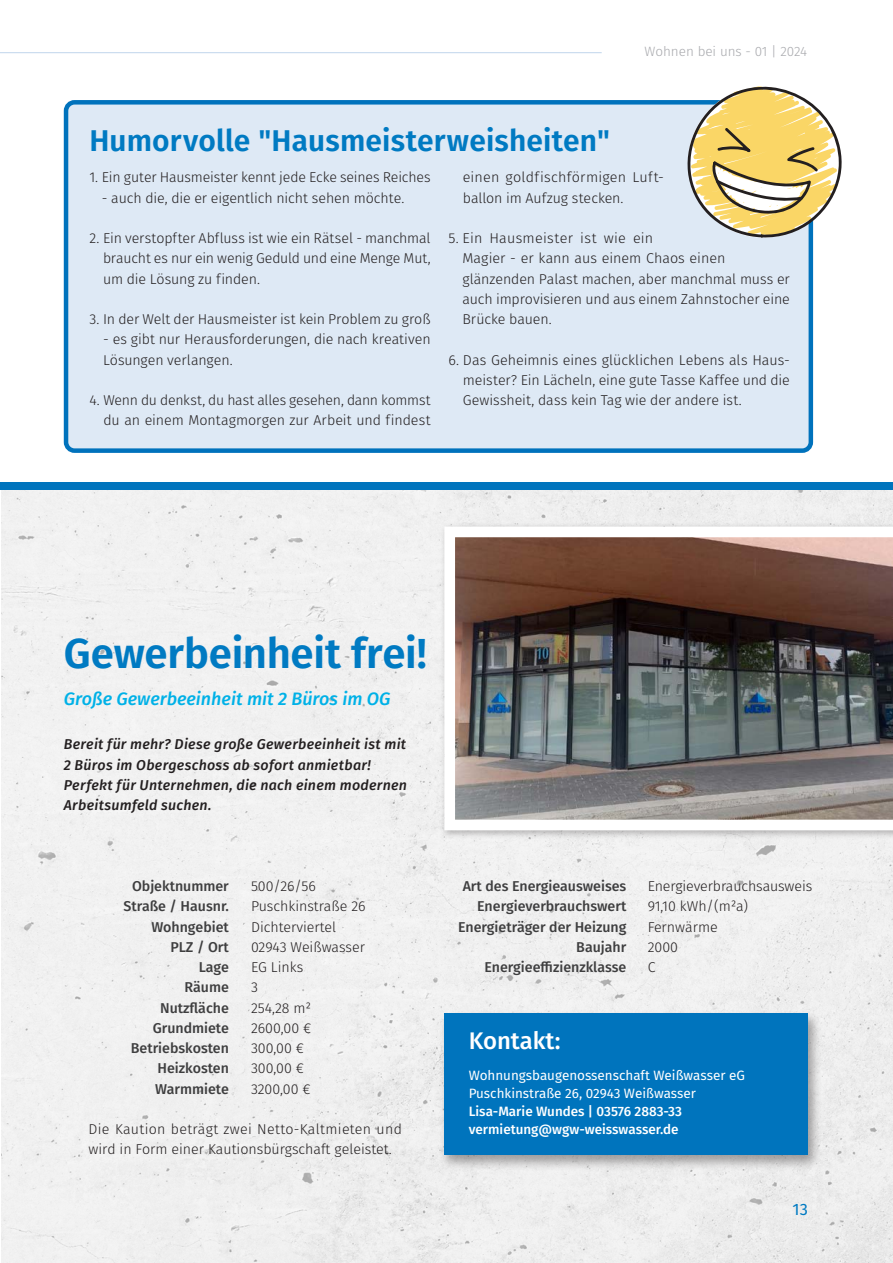
<style>
.page{position:relative;width:893px;height:1263px;background:#fff}
.page>*{position:absolute;margin:0;border:0;box-sizing:border-box;transform-origin:0 0}
.Headline{font:600 42px "Fira Sans";letter-spacing:-.005em;color:#007ac2}
.Headline-2{font:600 30px "Fira Sans";letter-spacing:.005em;color:#007ac2}
.t1{font:500 24px "Fira Sans";color:#fff}
.t2{font:italic 500 18px "Fira Sans";color:#00b1e7}
.t3{font:16.5px "Fira Sans";color:#007ac2}
.Body{font:300 14.25px/20.2px "Fira Sans";letter-spacing:-.005em;color:#231f20;text-align:justify}
.t4{font:500 14.25px "Fira Sans";color:#3e3e3f}
.Headline-3{font:italic 500 14.25px/20.2px "Fira Sans";letter-spacing:.02em;color:#231f20}
.Body-2{font:300 14.25px/20.2px "Fira Sans";letter-spacing:.015em;color:#231f20}
.Body-3{font:300 14.25px "Fira Sans";letter-spacing:.02em;color:#231f20}
.t5{font:13.5px/18px "Fira Sans";color:#fff}
.t6{font:500 13.5px "Fira Sans";color:#fff}
.t7{font:300 13.5px "Fira Sans";color:#a8a9ad}
</style>
<div class="page">
<div style="left:66px;top:102px;width:745px;height:349px;background:#dee9f5;border-radius:9px"></div>
<div style="left:64px;top:100px;width:749px;height:353px;border:4px solid #0072bc;border-radius:9px"></div>
<div style="left:1px;top:490px;width:892px;height:773px;background:#f0f0f0"></div>
<img style="left:439px;top:521px;width:454px;height:315px">
<div style="left:0;top:482px;width:893px;height:8px;background:#0074bd"></div>
<div style="left:439px;top:1011px;width:383px;height:160px;background:#231f20;opacity:.4"></div>
<div style="left:444px;top:1013px;width:364px;height:141px;background:#0074bd"></div>
<hr style="left:0;top:52px;width:602px;height:1px;background:#c7daee">
<svg style="left:686px;top:86px;width:156px;height:152px"></svg>
<p class="Headline-2" style="left:89px;top:116px;width:522px">Humorvolle "Hausmeisterweisheiten"</p>
<p class="t7" style="left:645px;top:42px;width:164px">Wohnen bei uns - 01 | 2024</p>
<p class="Body" style="left:89px;top:167px;width:343px">1. Ein guter Hausmeister kennt jede Ecke seines Reiches</p>
<p class="Body" style="left:102px;top:187px;width:304px">- auch die, die er eigentlich nicht sehen möchte.</p>
<p class="Body" style="left:103px;top:228px;width:329px;text-indent:-14px">2. Ein verstopfter Abfluss ist wie ein Rätsel - manchmal braucht es nur ein wenig Geduld und eine Menge Mut, um die Lösung zu finden.</p>
<p class="Body" style="left:89px;top:309px;width:343px">3. In der Welt der Hausmeister ist kein Problem zu groß</p>
<p class="Body" style="left:103px;top:329px;width:329px">- es gibt nur Herausforderungen, die nach kreativen<br>Lösungen verlangen.</p>
<p class="Body" style="left:89px;top:390px;width:343px;text-align:right">4. Wenn du denkst, du hast alles gesehen, dann kommst du an einem Montagmorgen zur Arbeit und findest</p>
<p class="Body-2" style="left:463px;top:167px;width:203px">einen goldfischförmigen Luft&shy;ballon im Aufzug stecken.</p>
<p class="Body" style="left:462px;top:228px;width:329px;text-align:left;text-indent:-14px">5. Ein Hausmeister ist wie ein<br>Magier - er kann aus einem Chaos einen glänzenden Palast machen, aber manchmal muss er auch improvisieren und aus einem Zahnstocher eine Brücke bauen.</p>
<p class="Body" style="left:463px;top:349px;width:328px;text-indent:-14px">6. Das Geheimnis eines glücklichen Lebens als Haus&shy;meister? Ein Lächeln, eine gute Tasse Kaffee und die Gewissheit, dass kein Tag wie der andere ist.</p>
<p class="Headline" style="left:64px;top:619px;width:365px">Gewerbeinheit frei!</p>
<p class="t2" style="left:64px;top:685px;width:328px">Große Gewerbeeinheit mit 2 Büros im OG</p>
<p class="Headline-3" style="left:64px;top:733px;width:345px">Bereit für mehr? Diese große Gewerbeeinheit ist mit 2 Büros im Obergeschoss ab sofort anmietbar!<br>Perfekt für Unternehmen, die nach einem modernen Arbeitsumfeld suchen.</p>
<p class="t4" style="left:132px;top:875px;width:98px">Objektnummer</p>
<p class="t4" style="left:123px;top:895px;width:107px">Straße / Hausnr.</p>
<p class="t4" style="left:151px;top:915px;width:79px">Wohngebiet</p>
<p class="t4" style="left:170px;top:935px;width:60px">PLZ / Ort</p>
<p class="t4" style="left:199px;top:956px;width:32px">Lage</p>
<p class="t4" style="left:185px;top:976px;width:46px">Räume</p>
<p class="t4" style="left:160px;top:996px;width:70px">Nutzfläche</p>
<p class="t4" style="left:153px;top:1016px;width:78px">Grundmiete</p>
<p class="t4" style="left:131px;top:1037px;width:100px">Betriebskosten</p>
<p class="t4" style="left:158px;top:1057px;width:73px">Heizkosten</p>
<p class="t4" style="left:155px;top:1077px;width:75px">Warmmiete</p>
<p class="Body" style="left:251px;top:876px;width:66px">500/26/56</p>
<p class="Body" style="left:251px;top:896px;width:116px">Puschkinstraße 26</p>
<p class="Body" style="left:251px;top:916px;width:87px">Dichterviertel</p>
<p class="Body" style="left:251px;top:937px;width:115px">02943 Weißwasser</p>
<p class="Body" style="left:251px;top:957px;width:54px">EG Links</p>
<p class="Body" style="left:251px;top:977px;width:8px">3</p>
<p class="Body" style="left:251px;top:997px;width:62px">254,28 m²</p>
<p class="Body" style="left:251px;top:1018px;width:62px">2600,00 €</p>
<p class="Body" style="left:251px;top:1038px;width:55px">300,00 €</p>
<p class="Body" style="left:251px;top:1058px;width:55px">300,00 €</p>
<p class="Body" style="left:251px;top:1078px;width:61px">3200,00 €</p>
<p class="t4" style="left:463px;top:875px;width:165px">Art des Energieausweises</p>
<p class="t4" style="left:477px;top:895px;width:151px">Energieverbrauchswert</p>
<p class="t4" style="left:458px;top:915px;width:170px">Energieträger der Heizung</p>
<p class="t4" style="left:576px;top:935px;width:52px">Baujahr</p>
<p class="t4" style="left:484px;top:956px;width:143px">Energieeffizienzklasse</p>
<p class="Body" style="left:648px;top:876px;width:166px">Energieverbrauchsausweis</p>
<p class="Body" style="left:648px;top:896px;width:102px">91,10 kWh/(m²a)</p>
<p class="Body" style="left:648px;top:916px;width:72px">Fernwärme</p>
<p class="Body" style="left:648px;top:937px;width:32px">2000</p>
<p class="Body" style="left:648px;top:957px;width:9px">C</p>
<p class="t1" style="left:469px;top:1021px;width:93px">Kontakt:</p>
<p class="t5" style="left:469px;top:1066px;width:278px">Wohnungsbaugenossenschaft Weißwasser eG<br>Puschkinstraße 26, 02943 Weißwasser</p>
<p class="t6" style="left:469px;top:1100px;width:215px">Lisa-Marie Wundes | 03576 2883-33</p>
<p class="Body-3" style="left:89px;top:1119px;width:315px">Die Kaution beträgt zwei Netto-Kaltmieten und</p>
<p class="t6" style="left:469px;top:1118px;width:211px">vermietung@wgw-weisswasser.de</p>
<p class="Body" style="left:89px;top:1139px;width:305px">wird in Form einer Kautionsbürgschaft geleistet.</p>
<p class="t3" style="left:792px;top:1197px;width:17px">13</p>
</div>
